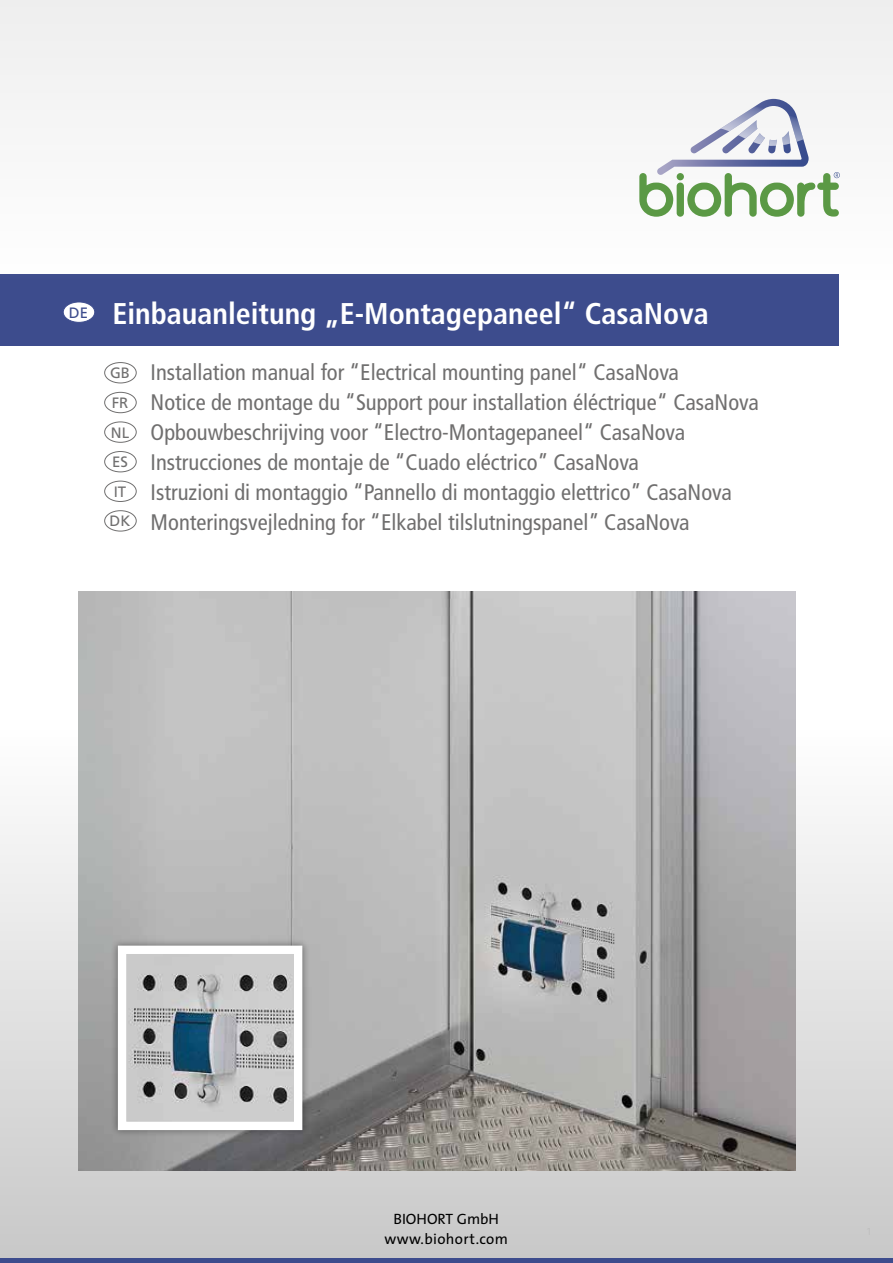
<style>
.page{position:relative;width:893px;height:1263px;background:#fff}
.page>*{position:absolute;margin:0;border:0;box-sizing:border-box;transform-origin:0 0}
.t1{font:700 condensed 30px "Frutiger LT Std";color:#fff}
.t2{font:condensed 22.5px/30px "Frutiger LT Std";color:#706f6f}
.t3{font:15px/19.5px "The Sans";letter-spacing:.01em;color:#000;text-align:center}
.t4{font:15px/29.7px "Frutiger LT Std";color:#706f6f;text-align:justify}
.t5{font:15px "Frutiger LT Std";color:#3d4c8d}
</style>
<div class="page">
<div style="left:0;top:274px;width:839px;height:72px;background:#3d4c8d"></div>
<div style="left:0;top:0;width:893px;height:280px;background:#f6f6f6"></div>
<div style="left:0;top:730px;width:893px;height:533px;background:linear-gradient(to bottom,#fefefe,#c5c5c6)"></div>
<div style="left:104px;top:362px;width:33px;height:21px;border:1px solid #706f6f;border-radius:50%"></div>
<div style="left:104px;top:392px;width:33px;height:21px;border:1px solid #706f6f;border-radius:50%"></div>
<div style="left:104px;top:421px;width:33px;height:22px;border:1px solid #706f6f;border-radius:50%"></div>
<div style="left:63px;top:302px;width:32px;height:20px;background:#fff;border-radius:50%"></div>
<div style="left:63px;top:302px;width:32px;height:21px;border:1px solid #3d4c8d;border-radius:50%"></div>
<div style="left:104px;top:481px;width:33px;height:21px;border:1px solid #706f6f;border-radius:50%"></div>
<div style="left:104px;top:451px;width:33px;height:21px;border:1px solid #706f6f;border-radius:50%"></div>
<hr style="left:0;top:1259px;width:893px;height:4px;background:#3d4c8d">
<svg style="left:639px;top:99px;width:201px;height:118px"></svg>
<div style="left:104px;top:510px;width:33px;height:21px;border:1px solid #706f6f;border-radius:50%"></div>
<img style="left:79px;top:592px;width:716px;height:579px">
<div style="left:111px;top:939px;width:198px;height:198px;background:#000;opacity:.4"></div>
<img style="left:127px;top:955px;width:166px;height:166px">
<div style="left:118px;top:946px;width:184px;height:184px;border:8px solid #fff"></div>
<p class="t5" style="left:69px;top:304px;width:21px">DE</p>
<h1 class="t1" style="left:112px;top:296px;width:598px">Einbauanleitung „E-Montagepaneel“ CasaNova</h1>
<p class="t2" style="left:151px;top:357px;width:610px">Installation manual for “Electrical mounting panel“ CasaNova<br>Notice de montage du “Support pour installation éléctrique“ CasaNova Opbouwbeschrijving voor “Electro-Montagepaneel“ CasaNova Instrucciones de montaje de “Cuado eléctrico” CasaNova<br>Istruzioni di montaggio “Pannello di montaggio elettrico” CasaNova Monteringsvejledning for “Elkabel tilslutningspanel” CasaNova</p>
<p class="t4" style="left:110px;top:358px;width:21px">GB FR NL</p>
<p class="t4" style="left:112px;top:447px;width:17px">ES</p>
<p class="t4" style="left:114px;top:477px;width:14px">IT</p>
<p class="t4" style="left:110px;top:506px;width:22px">DK</p>
<p class="t3" style="left:384px;top:1209px;width:125px">BIOHORT GmbH www.biohort.com</p>
</div>
